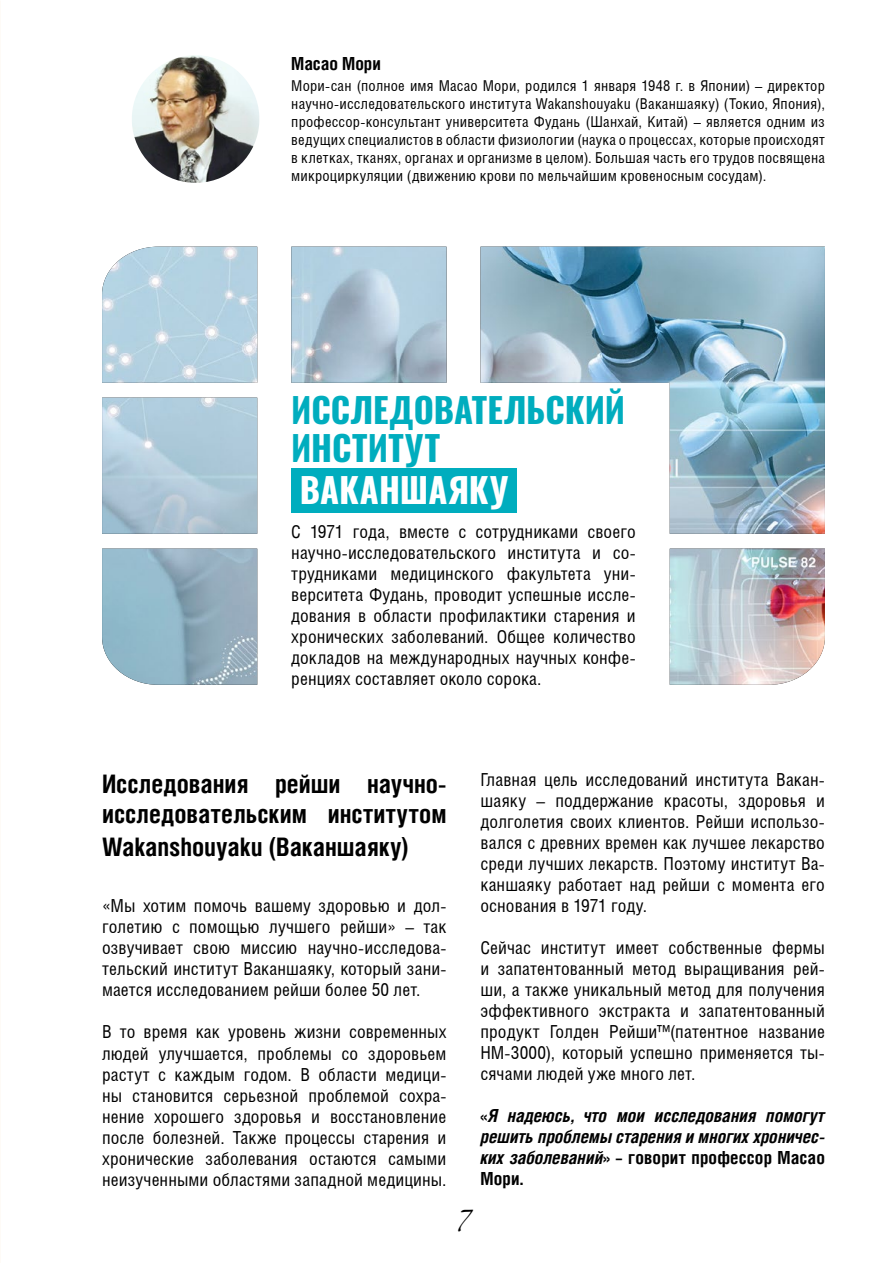
<style>
.page{position:relative;width:893px;height:1263px;background:#fff}
.page>*{position:absolute;margin:0;border:0;box-sizing:border-box;transform-origin:0 0}
.t1{font:700 34.5px/37.5px "Oswald";letter-spacing:.005em;color:#00adbe}
.t2{font:700 34.5px "Oswald";letter-spacing:.005em;color:#fff}
.t3{font:31.5px "Adventure";color:#000}
.t4{font:700 25.5px/31.5px "Helios Cond C";color:#000;text-align:justify}
.t5{font:18px/21px "Helios Cond";letter-spacing:.005em;color:#000;text-align:justify}
.t6{font:italic 700 18px/21px "Helios Cond C";letter-spacing:.005em;color:#000;text-align:justify}
.t7{font:700 18px "Helios Cond C";color:#000}
.t8{font:15px/18px "Helios Cond";letter-spacing:.015em;color:#000;text-align:justify}
.s1{font-style:normal}
</style>
<div class="page">
<img style="left:132px;top:55px;width:127px;height:128px">
<img style="left:102px;top:247px;width:723px;height:438px">
<p class="t7" style="left:291px;top:53px;width:91px">Масао Мори</p>
<p class="t8" style="left:291px;top:76px;width:535px">Мори-сан (полное имя Масао Мори, родился 1 января 1948 г. в Японии) – директор научно-исследовательского института Wakanshouyaku (Ваканшаяку) (Токио, Япония), профессор-консультант университета Фудань (Шанхай, Китай) – является одним из ведущих специалистов в области физиологии (наука о процессах, которые происходят в клетках, тканях, органах и организме в целом). Большая часть его трудов посвящена микроциркуляции (движению крови по мельчайшим кровеносным сосудам).</p>
<h1 class="t1" style="left:291px;top:394px;width:335px">ИССЛЕДОВАТЕЛЬСКИЙ<br>ИНСТИТУТ</h1>
<h1 class="t2" style="left:300px;top:472px;width:210px">ВАКАНШАЯКУ</h1>
<p class="t5" style="left:291px;top:520px;width:346px">С 1971 года, вместе с сотрудниками своего научно-исследовательского института и со&shy;трудниками медицинского факультета уни&shy;верситета Фудань, проводит успешные иссле&shy;дования в области профилактики старения и хронических заболеваний. Общее количество докладов на международных научных конфе&shy;ренциях составляет около сорока.</p>
<h3 class="t4" style="left:102px;top:767px;width:346px">Исследования рейши научно&shy;исследовательским институтом Wakanshouyaku (Ваканшаяку)</h3>
<p class="t5" style="left:102px;top:895px;width:346px">«Мы хотим помочь вашему здоровью и дол&shy;голетию с помощью лучшего рейши» – так озвучивает свою миссию научно-исследова&shy;тельский институт Ваканшаяку, который зани&shy;мается исследованием рейши более 50 лет.</p>
<p class="t5" style="left:102px;top:1021px;width:346px">В то время как уровень жизни современных людей улучшается, проблемы со здоровьем растут с каждым годом. В области медици&shy;ны становится серьезной проблемой сохра&shy;нение хорошего здоровья и восстановление после болезней. Также процессы старения и хронические заболевания остаются самыми неизученными областями западной медицины.</p>
<p class="t5" style="left:480px;top:769px;width:346px">Главная цель исследований института Вакан&shy;шаяку – поддержание красоты, здоровья и долголетия своих клиентов. Рейши использо&shy;вался с древних времен как лучшее лекарство среди лучших лекарств. Поэтому институт Ва&shy;каншаяку работает над рейши с момента его основания в 1971 году.</p>
<p class="t5" style="left:480px;top:937px;width:346px">Сейчас институт имеет собственные фермы и запатентованный метод выращивания рей&shy;ши, а также уникальный метод для получения эффективного экстракта и запатентованный продукт Голден Рейши™(патентное название НМ-3000), который успешно применяется ты&shy;сячами людей уже много лет.</p>
<p class="t6" style="left:480px;top:1105px;width:346px"><span class="s1">«</span>Я надеюсь, что мои исследования помогут решить проблемы старения и многих хроничес&shy;ких заболеваний<span class="s1">» – говорит профессор Масао Мори.</span></p>
<h2 class="t3" style="left:457px;top:1201px;width:14px">7</h2>
</div>
